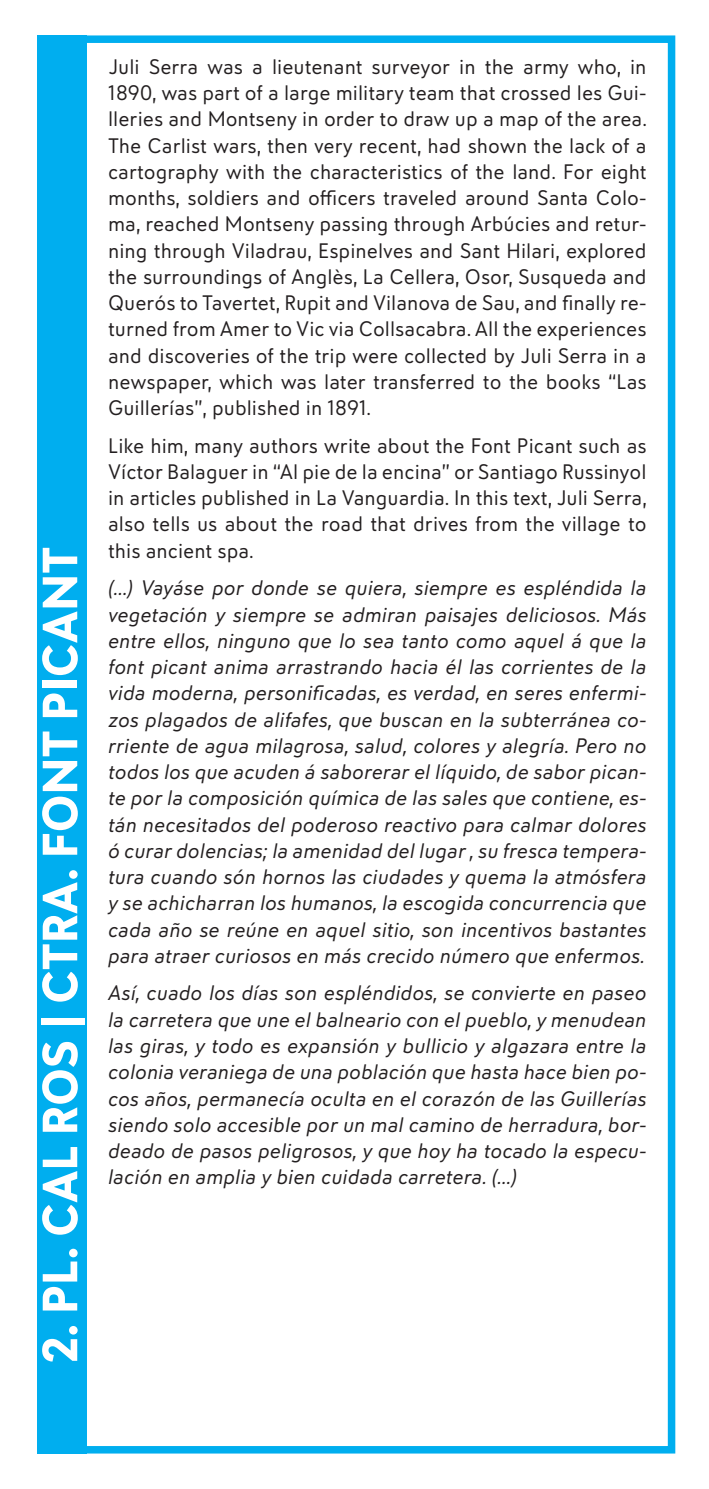
<style>
.page{position:relative;width:709px;height:1489px;background:#fff}
.page>*{position:absolute;margin:0;border:0;box-sizing:border-box;transform-origin:0 0}
.t1{font:700 50px "Infoma";color:#fff}
.t2{font:italic 21.25px/26.2px "Infoma";color:#231f20;text-align:justify}
.t3{font:21.25px/26.2px "Infoma";color:#231f20;text-align:justify}
</style>
<div class="page">
<div style="left:37px;top:35px;width:638px;height:1418px;border:8px solid #00aeef"></div>
<div style="left:37px;top:35px;width:50px;height:1418px;background:#00aeef"></div>
<h1 class="t1" style="left:25px;top:1363px;width:818px;rotate:-90deg">2. PL. CAL ROS | CTRA. FONT PICANT</h1>
<p class="t3" style="left:108px;top:53px;width:540px">Juli Serra was a lieutenant surveyor in the army who, in 1890, was part of a large military team that crossed les Gui&shy;lleries and Montseny in order to draw up a map of the area.<br>The Carlist wars, then very recent, had shown the lack of a cartography with the characteristics of the land. For eight months, soldiers and officers traveled around Santa Colo&shy;ma, reached Montseny passing through Arbúcies and retur&shy;ning through Viladrau, Espinelves and Sant Hilari, explored the surroundings of Anglès, La Cellera, Osor, Susqueda and Querós to Tavertet, Rupit and Vilanova de Sau, and finally re&shy;turned from Amer to Vic via Collsacabra. All the experiences and discoveries of the trip were collected by Juli Serra in a newspaper, which was later transferred to the books “Las Guillerías”, published in 1891.</p>
<p class="t3" style="left:108px;top:431px;width:540px">Like him, many authors write about the Font Picant such as Víctor Balaguer in “Al pie de la encina” or Santiago Russinyol in articles published in La Vanguardia. In this text, Juli Serra, also tells us about the road that drives from the village to this ancient spa.</p>
<p class="t2" style="left:108px;top:574px;width:540px">(…) Vayáse por donde se quiera, siempre es espléndida la vegetación y siempre se admiran paisajes deliciosos. Más entre ellos, ninguno que lo sea tanto como aquel á que la font picant anima arrastrando hacia él las corrientes de la vida moderna, personificadas, es verdad, en seres enfermi&shy;zos plagados de alifafes, que buscan en la subterránea co&shy;rriente de agua milagrosa, salud, colores y alegría. Pero no todos los que acuden á saborerar el líquido, de sabor pican&shy;te por la composición química de las sales que contiene, es&shy;tán necesitados del poderoso reactivo para calmar dolores ó curar dolencias; la amenidad del lugar , su fresca tempera&shy;tura cuando són hornos las ciudades y quema la atmósfera y se achicharran los humanos, la escogida concurrencia que cada año se reúne en aquel sitio, son incentivos bastantes para atraer curiosos en más crecido número que enfermos.</p>
<p class="t2" style="left:108px;top:979px;width:540px">Así, cuado los días son espléndidos, se convierte en paseo la carretera que une el balneario con el pueblo, y menudean las giras, y todo es expansión y bullicio y algazara entre la colonia veraniega de una población que hasta hace bien po&shy;cos años, permanecía oculta en el corazón de las Guillerías siendo solo accesible por un mal camino de herradura, bor&shy;deado de pasos peligrosos, y que hoy ha tocado la especu&shy;lación en amplia y bien cuidada carretera. (…)</p>
</div>
